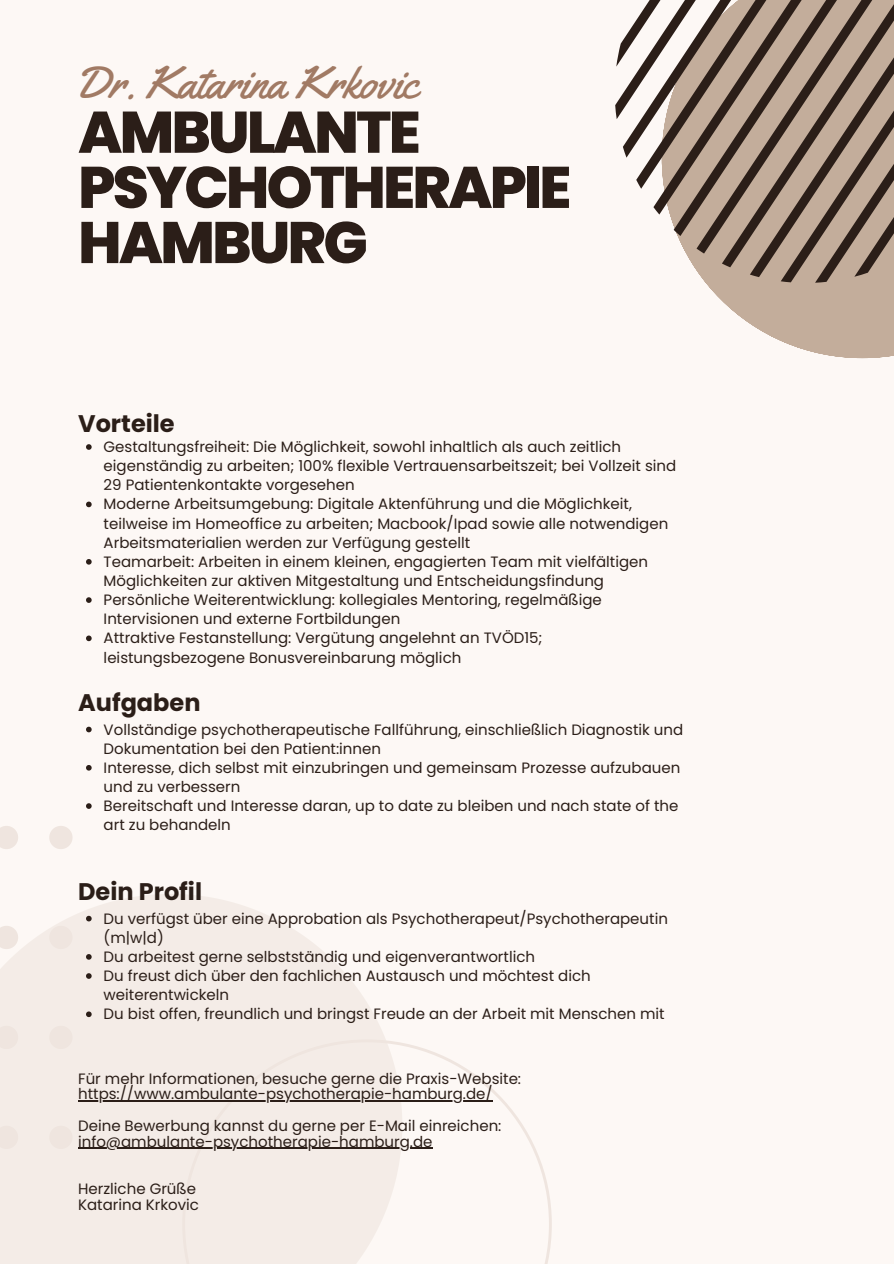
<style>
.page{position:relative;width:894px;height:1264px;background:#fff}
.page>*{position:absolute;margin:0;border:0;box-sizing:border-box;transform-origin:0 0}
.t1{font:800 58.5px/55.2px "Poppins";letter-spacing:-.05em;color:#2b1e18}
.t2{font:45.3px "Yellowtail";color:#a17a64}
.t3{font:700 24px "Poppins";color:#2b1e18}
.t4{font:15px/19.2px "Poppins";color:#2b1e18}
</style>
<div class="page">
<div style="left:0;top:0;width:893px;height:1263px;background:#fdf8f5"></div>
<svg style="left:0;top:894px;width:385px;height:369px;fill:#f4ece7"></svg>
<svg style="left:182px;top:1039px;width:369px;height:224px;fill:#f4ece7"></svg>
<svg style="left:0;top:1125px;width:18px;height:23px"></svg>
<svg style="left:0;top:1025px;width:18px;height:24px"></svg>
<svg style="left:0;top:925px;width:18px;height:24px"></svg>
<svg style="left:0;top:826px;width:18px;height:23px"></svg>
<svg style="left:49px;top:1125px;width:23px;height:23px"></svg>
<svg style="left:49px;top:1025px;width:23px;height:24px"></svg>
<svg style="left:49px;top:925px;width:23px;height:24px"></svg>
<svg style="left:49px;top:826px;width:23px;height:23px"></svg>
<svg style="left:706px;top:283px;width:187px;height:75px;fill:#c3ad9b"></svg>
<svg style="left:615px;top:0;width:278px;height:283px;fill:#c3ad9b"></svg>
<svg style="left:86px;top:444px;width:6px;height:6px"></svg>
<svg style="left:86px;top:501px;width:6px;height:6px"></svg>
<svg style="left:86px;top:559px;width:6px;height:5px"></svg>
<svg style="left:86px;top:597px;width:6px;height:6px"></svg>
<svg style="left:86px;top:635px;width:6px;height:6px"></svg>
<svg style="left:86px;top:726px;width:6px;height:6px"></svg>
<svg style="left:86px;top:765px;width:6px;height:5px"></svg>
<svg style="left:86px;top:803px;width:6px;height:5px"></svg>
<svg style="left:86px;top:915px;width:6px;height:6px"></svg>
<svg style="left:86px;top:954px;width:6px;height:5px"></svg>
<svg style="left:86px;top:973px;width:6px;height:5px"></svg>
<svg style="left:86px;top:1011px;width:6px;height:6px"></svg>
<hr style="left:78px;top:1100px;width:414px;height:1px;background:#2b1e18">
<hr style="left:78px;top:1147px;width:354px;height:1px;background:#2b1e18">
<p class="t2" style="left:74px;top:54px;width:346px">Dr. Katarina Krkovic</p>
<p class="t1" style="left:78px;top:105px;width:494px">AMBULANTE<br>PSYCHOTHERAPIE<br>HAMBURG</p>
<p class="t3" style="left:78px;top:406px;width:98px">Vorteile</p>
<h2 class="t4" style="left:104px;top:437px;width:574px">Gestaltungsfreiheit: Die Möglichkeit, sowohl inhaltlich als auch zeitlich eigenständig zu arbeiten; 100% flexible Vertrauensarbeitszeit; bei Vollzeit sind<br>29 Patientenkontakte vorgesehen</h2>
<h1 class="t4" style="left:104px;top:494px;width:566px">Moderne Arbeitsumgebung: Digitale Aktenführung und die Möglichkeit, teilweise im Homeoffice zu arbeiten; Macbook/Ipad sowie alle notwendigen<br>Arbeitsmaterialien werden zur Verfügung gestellt</h1>
<h3 class="t4" style="left:104px;top:552px;width:545px">Teamarbeit: Arbeiten in einem kleinen, engagierten Team mit vielfältigen<br>Möglichkeiten zur aktiven Mitgestaltung und Entscheidungsfindung</h3>
<p class="t4" style="left:104px;top:590px;width:499px">Persönliche Weiterentwicklung: kollegiales Mentoring, regelmäßige<br>Intervisionen und externe Fortbildungen</p>
<p class="t4" style="left:104px;top:628px;width:440px">Attraktive Festanstellung: Vergütung angelehnt an TVÖD15; leistungsbezogene Bonusvereinbarung möglich</p>
<p class="t3" style="left:78px;top:685px;width:124px">Aufgaben</p>
<p class="t4" style="left:104px;top:719px;width:581px">Vollständige psychotherapeutische Fallführung, einschließlich Diagnostik und<br>Dokumentation bei den Patient:innen</p>
<p class="t4" style="left:104px;top:758px;width:578px">Interesse, dich selbst mit einzubringen und gemeinsam Prozesse aufzubauen und zu verbessern</p>
<h3 class="t4" style="left:104px;top:796px;width:576px">Bereitschaft und Interesse daran, up to date zu bleiben und nach state of the art zu behandeln</h3>
<p class="t3" style="left:78px;top:874px;width:125px">Dein Profil</p>
<p class="t4" style="left:104px;top:908px;width:565px">Du verfügst über eine Approbation als Psychotherapeut/Psychotherapeutin (m|w|d)</p>
<p class="t4" style="left:104px;top:947px;width:433px">Du arbeitest gerne selbstständig und eigenverantwortlich</p>
<h3 class="t4" style="left:104px;top:966px;width:488px">Du freust dich über den fachlichen Austausch und möchtest dich weiterentwickeln</h3>
<p class="t4" style="left:104px;top:1004px;width:562px">Du bist offen, freundlich und bringst Freude an der Arbeit mit Menschen mit</p>
<p class="t4" style="left:78px;top:1068px;width:444px">Für mehr Informationen, besuche gerne die Praxis-Website:</p>
<p class="t4" style="left:78px;top:1084px;width:416px">https://www.ambulante-psychotherapie-hamburg.de/</p>
<p class="t4" style="left:78px;top:1115px;width:424px">Deine Bewerbung kannst du gerne per E-Mail einreichen:</p>
<p class="t4" style="left:78px;top:1131px;width:356px">info@ambulante-psychotherapie-hamburg.de</p>
<p class="t4" style="left:78px;top:1178px;width:119px">Herzliche Grüße</p>
<p class="t4" style="left:78px;top:1194px;width:122px">Katarina Krkovic</p>
</div>
